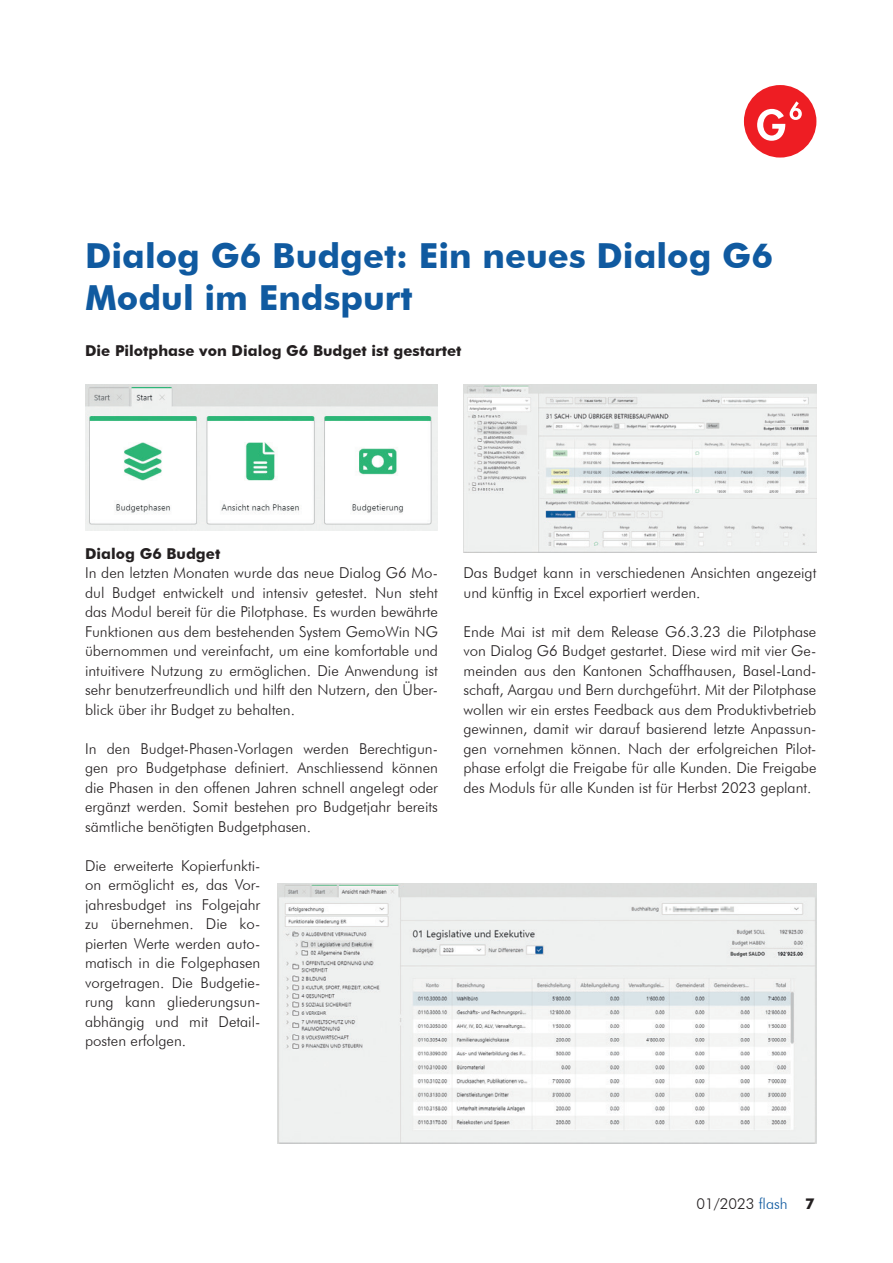
<style>
.page{position:relative;width:893px;height:1263px;background:#fff}
.page>*{position:absolute;margin:0;border:0;box-sizing:border-box;transform-origin:0 0}
.Titel_klein{font:700 34.5px/41.4px "Futura BT";color:#105aa0}
.Grundtext{font:300 15px/19.5px "Futura BT";color:#231f20;text-align:justify}
.Lead{font:700 15px "Futura BT";color:#231f20}
.Zwischentitel{font:700 15px "Futura BT";color:#231f20}
.s1{color:#105aa0}
.s2{font-weight:700}
</style>
<div class="page">
<img style="left:277px;top:884px;width:539px;height:260px">
<img style="left:85px;top:384px;width:353px;height:146px">
<div style="left:744px;top:85px;width:72px;height:73px;background:#ee1d23;border-radius:50%"></div>
<svg style="left:757px;top:101px;width:45px;height:40px"></svg>
<img style="left:463px;top:384px;width:353px;height:168px">
<p class="Titel_klein" style="left:85px;top:235px;width:689px">Dialog G6 Budget: Ein neues Dialog G6<br>Modul im Endspurt</p>
<p class="Lead" style="left:85px;top:341px;width:378px">Die Pilotphase von Dialog G6 Budget ist gestartet</p>
<p class="Zwischentitel" style="left:85px;top:544px;width:137px">Dialog G6 Budget</p>
<p class="Grundtext" style="left:85px;top:563px;width:354px">In den letzten Monaten wurde das neue Dialog G6 Mo&shy;dul Budget entwickelt und intensiv getestet. Nun steht das Modul bereit für die Pilotphase. Es wurden bewährte Funktionen aus dem bestehenden System GemoWin NG übernommen und vereinfacht, um eine komfortable und intuitivere Nutzung zu ermöglichen. Die Anwendung ist sehr benutzerfreundlich und hilft den Nutzern, den Über&shy;blick über ihr Budget zu behalten.</p>
<p class="Grundtext" style="left:85px;top:739px;width:354px">In den Budget-Phasen-Vorlagen werden Berechtigun&shy;gen pro Budgetphase definiert. Anschliessend können die Phasen in den offenen Jahren schnell angelegt oder ergänzt werden. Somit bestehen pro Budgetjahr bereits sämtliche benötigten Budgetphasen.</p>
<p class="Grundtext" style="left:85px;top:856px;width:177px">Die erweiterte Kopierfunkti&shy;on ermöglicht es, das Vor&shy;jahresbudget ins Folgejahr zu übernehmen. Die ko&shy;pierten Werte werden auto&shy;matisch in die Folgephasen vorgetragen. Die Budgetie&shy;rung kann gliederungsun&shy;abhängig und mit Detail&shy;posten erfolgen.</p>
<p class="Grundtext" style="left:463px;top:563px;width:354px">Das Budget kann in verschiedenen Ansichten angezeigt und künftig in Excel exportiert werden.</p>
<p class="Grundtext" style="left:463px;top:621px;width:354px">Ende Mai ist mit dem Release G6.3.23 die Pilotphase von Dialog G6 Budget gestartet. Diese wird mit vier Ge&shy;meinden aus den Kantonen Schaffhausen, Basel-Land&shy;schaft, Aargau und Bern durchgeführt. Mit der Pilotphase wollen wir ein erstes Feedback aus dem Produktivbetrieb gewinnen, damit wir darauf basierend letzte Anpassun&shy;gen vornehmen können. Nach der erfolgreichen Pilot&shy;phase erfolgt die Freigabe für alle Kunden. Die Freigabe des Moduls für alle Kunden ist für Herbst 2023 geplant.</p>
<p class="Grundtext" style="left:696px;top:1194px;width:120px">01/2023 <span class="s1">flash</span> <span class="s2">7</span></p>
</div>
